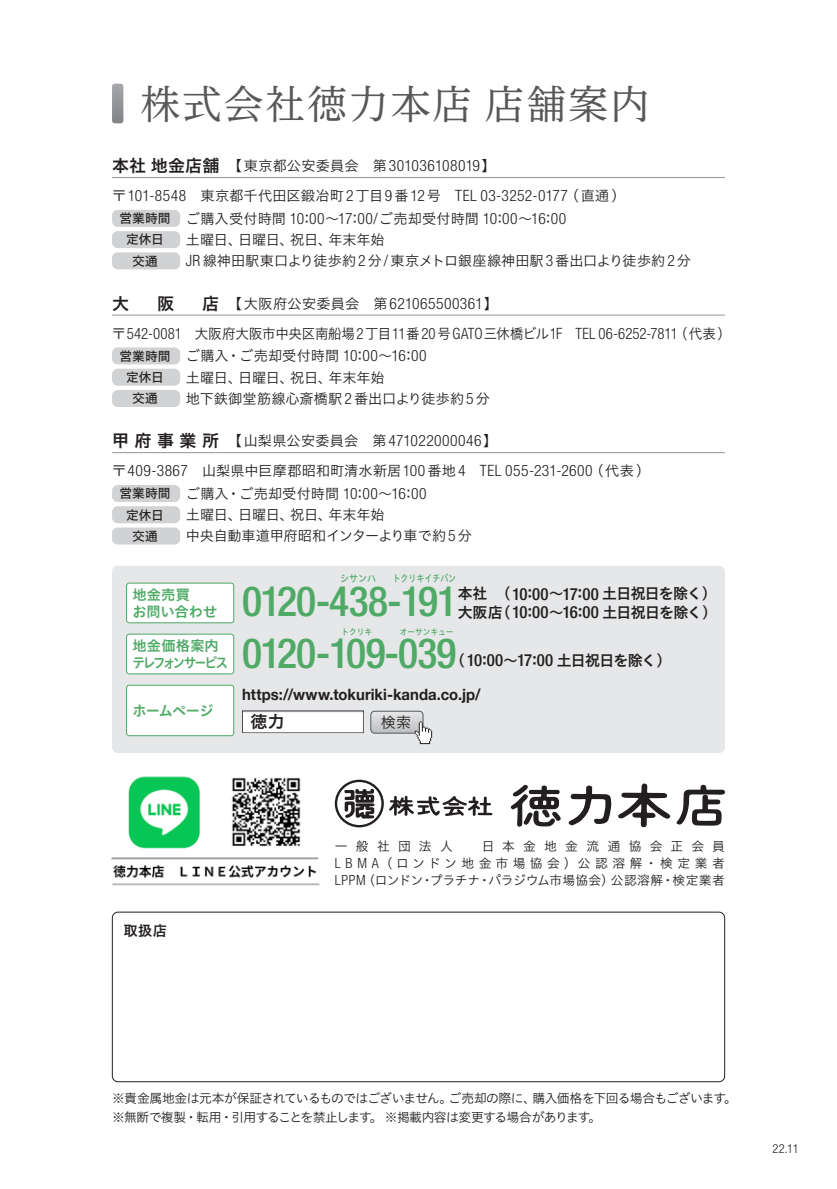
<style>
.page{position:relative;width:837px;height:1189px;background:#fff}
.page>*{position:absolute;margin:0;border:0;box-sizing:border-box;transform-origin:0 0}
.t1{font:500 condensed 41.6px "Helvetica Neue LT Std";letter-spacing:-.025em;color:#4faa66}
.t2{font:39.6px "UD Reimin Pro";letter-spacing:.05em;color:#57585a}
.t3{font:17px "Hiragino UD Sans Std W6";color:#231f20}
.t4{font:300 condensed 15.6px "Helvetica Neue LT Std";letter-spacing:.015em;color:#231f20}
.t5{font:300 condensed 15.6px "Helvetica Neue LT Std";letter-spacing:-.005em;color:#231f20;scale:.95 1}
.t6{font:700 15.6px "Helvetica Neue";letter-spacing:.005em;color:#231f20;scale:.95 1}
.t7{font:15.2px "Hiragino UD Sans Std W3";color:#231f20}
.t8{font:14.8px "Hiragino UD Sans Std W6";letter-spacing:-.045em;color:#231f20}
.t9{font:14.2px "Hiragino UD Sans Std W3";color:#231f20}
.t10{font:14.2px "Hiragino UD Sans Std W3";letter-spacing:-.025em;color:#231f20}
.t11{font:14.2px/17px "Hiragino UD Sans Std W6";letter-spacing:-.13em;color:#4faa66}
.t12{font:14.2px/17px "Hiragino UD Sans Std W6";letter-spacing:.01em;color:#4faa66}
.t13{font:14.2px "Hiragino UD Sans Std W6";letter-spacing:-.025em;color:#4faa66}
.t14{font:14.2px "Hiragino UD Sans Std W6";color:#231f20}
.t15{font:12.8px/17px "Hiragino UD Sans Std W3";letter-spacing:-.03em;color:#231f20}
.t16{font:12.8px "Hiragino UD Sans Std W5";letter-spacing:-.005em;color:#231f20}
.t17{font:300 condensed 12.4px "Helvetica Neue LT Std";color:#231f20}
.t18{font:10px "Hiragino UD Sans Std W5";color:#4faa66;scale:.8 1}
.t19{font:10px "Hiragino UD Sans Std W5";color:#4faa66;scale:.9 1}
.t20{font:8.6px "Hiragino UD Sans Std W5";color:#4faa66;scale:.9 1}
.s1{font-family:"Hiragino UD Sans Std W6";font-size:17px}
.s2{font-family:"Helvetica Neue LT Std";font-weight:300;font-stretch:condensed;font-size:15.6px}
.s3{font-family:"Hiragino UD Sans Std W3";font-weight:400;font-stretch:normal;font-size:14.2px}
.s4{font-family:"Hiragino UD Sans Std W5";font-size:12.8px}
.s5{font-family:"Helvetica Neue LT Std";font-weight:500;font-stretch:condensed;font-size:16.8px}
.s6{font-family:"Helvetica Neue LT Std";font-weight:300;font-stretch:condensed;font-size:14px}
</style>
<div class="page">
<div style="left:112px;top:565px;width:612px;height:188px;background:#e6e7e9;border-radius:6px"></div>
<div style="left:112px;top:911px;width:612px;height:170px;border:1px solid #231f20;border-radius:6px"></div>
<svg style="left:112px;top:84px;width:11px;height:39px"></svg>
<hr style="left:112px;top:177px;width:612px;height:1px;background:#939598">
<hr style="left:112px;top:315px;width:612px;height:1px;background:#939598">
<hr style="left:112px;top:452px;width:612px;height:1px;background:#939598">
<div style="left:112px;top:210px;width:68px;height:17px;background:#d1d2d4;border-radius:6px"></div>
<div style="left:112px;top:231px;width:68px;height:17px;background:#d1d2d4;border-radius:6px"></div>
<div style="left:112px;top:252px;width:68px;height:17px;background:#d1d2d4;border-radius:6px"></div>
<div style="left:112px;top:347px;width:68px;height:17px;background:#d1d2d4;border-radius:6px"></div>
<div style="left:112px;top:368px;width:68px;height:17px;background:#d1d2d4;border-radius:6px"></div>
<div style="left:112px;top:390px;width:68px;height:17px;background:#d1d2d4;border-radius:6px"></div>
<div style="left:112px;top:485px;width:68px;height:17px;background:#d1d2d4;border-radius:6px"></div>
<div style="left:112px;top:506px;width:68px;height:17px;background:#d1d2d4;border-radius:6px"></div>
<div style="left:112px;top:527px;width:68px;height:17px;background:#d1d2d4;border-radius:6px"></div>
<div style="left:126px;top:583px;width:108px;height:39px;background:#fff;border-radius:3px"></div>
<div style="left:126px;top:582px;width:108px;height:41px;border:1px solid #4faa66;border-radius:3px"></div>
<div style="left:126px;top:634px;width:108px;height:39px;background:#fff;border-radius:3px"></div>
<div style="left:126px;top:634px;width:108px;height:40px;border:1px solid #4faa66;border-radius:3px"></div>
<div style="left:126px;top:685px;width:108px;height:50px;background:#fff;border-radius:3px"></div>
<div style="left:126px;top:685px;width:108px;height:51px;border:1px solid #4faa66;border-radius:3px"></div>
<div style="left:370px;top:710px;width:53px;height:23px;border:1px solid #57585a;border-radius:4px"></div>
<svg style="left:370px;top:711px;width:62px;height:33px"></svg>
<div style="left:228px;top:700px;width:138px;height:34px;background:#231f20;opacity:.5"></div>
<svg style="left:334px;top:779px;width:49px;height:48px"></svg>
<svg style="left:389px;top:796px;width:103px;height:20px"></svg>
<svg style="left:510px;top:784px;width:51px;height:43px"></svg>
<svg style="left:568px;top:785px;width:43px;height:40px"></svg>
<svg style="left:618px;top:783px;width:106px;height:44px"></svg>
<img style="left:111px;top:776px;width:209px;height:110px">
<h2 class="t2" style="left:140px;top:71px;width:510px">株式会社徳力本店店舗案内</h2>
<p class="t9" style="left:112px;top:155px;width:385px"><span class="s1">本社地金店舗</span>【東京都公安委員会　第<span class="s2">301036108019</span>】</p>
<p class="t4" style="left:112px;top:186px;width:514px"><span class="s3">〒</span>101-8548<span class="s3">　東京都千代田区鍛冶町</span>2<span class="s3">丁目</span>9<span class="s3">番</span>12<span class="s3">号　</span>TEL 03-3252-0177 <span class="s3">（直通）</span></p>
<p class="t9" style="left:119px;top:208px;width:448px"><span class="s4">営業時間</span> ご購入受付時間 <span class="s2">10</span>：<span class="s2">00</span>～<span class="s2">17</span>：<span class="s2">00/</span>ご売却受付時間 <span class="s2">10</span>：<span class="s2">00</span>～<span class="s2">16</span>：<span class="s2">00</span></p>
<p class="t16" style="left:126px;top:230px;width:39px">定休日</p>
<p class="t10" style="left:186px;top:229px;width:200px">土曜日、日曜日、祝日、年末年始</p>
<p class="t16" style="left:132px;top:251px;width:27px">交通</p>
<p class="t9" style="left:186px;top:250px;width:506px"><span class="s2">JR</span>線神田駅東口より徒歩約<span class="s2">2</span>分<span class="s2">/</span> 東京メトロ銀座線神田駅<span class="s2">3</span>番出口より徒歩約<span class="s2">2</span>分</p>
<p class="t9" style="left:112px;top:293px;width:387px"><span class="s1">大　 阪　 店</span> 【大阪府公安委員会　第<span class="s2">621065500361</span>】</p>
<p class="t5" style="left:112px;top:324px;width:652px"><span class="s3">〒</span>542-0081<span class="s3">　大阪府大阪市中央区南船場</span>2<span class="s3">丁目</span>11<span class="s3">番</span>20<span class="s3">号</span>GATO<span class="s3">三休橋ビル</span>1F TEL 06-6252-7811 <span class="s3">（代表）</span></p>
<p class="t9" style="left:119px;top:345px;width:308px"><span class="s4">営業時間</span> ご購入・ご売却受付時間 <span class="s2">10</span>：<span class="s2">00</span>～<span class="s2">16</span>：<span class="s2">00</span></p>
<p class="t16" style="left:126px;top:367px;width:39px">定休日</p>
<p class="t10" style="left:186px;top:366px;width:200px">土曜日、日曜日、祝日、年末年始</p>
<p class="t16" style="left:132px;top:389px;width:27px">交通</p>
<p class="t9" style="left:186px;top:388px;width:305px">地下鉄御堂筋線心斎橋駅<span class="s2">2</span>番出口より徒歩約<span class="s2">5</span>分</p>
<p class="t9" style="left:112px;top:430px;width:386px"><span class="s1">甲府事業所</span> 【山梨県公安委員会　第<span class="s2">471022000046</span>】</p>
<p class="t4" style="left:112px;top:461px;width:539px"><span class="s3">〒</span>409-3867<span class="s3">　山梨県中巨摩郡昭和町清水新居</span>100<span class="s3">番地</span>4 TEL 055-231-2600 <span class="s3">（代表）</span></p>
<p class="t9" style="left:119px;top:483px;width:308px"><span class="s4">営業時間</span> ご購入・ご売却受付時間 <span class="s2">10</span>：<span class="s2">00</span>～<span class="s2">16</span>：<span class="s2">00</span></p>
<p class="t16" style="left:126px;top:505px;width:39px">定休日</p>
<p class="t10" style="left:186px;top:504px;width:200px">土曜日、日曜日、祝日、年末年始</p>
<p class="t16" style="left:132px;top:526px;width:27px">交通</p>
<p class="t10" style="left:186px;top:525px;width:287px">中央自動車道甲府昭和インターより車で約 <span class="s2">5</span> 分</p>
<p class="t12" style="left:132px;top:585px;width:86px">地金売買<br>お問い合わせ</p>
<p class="t11" style="left:132px;top:636px;width:97px">地金価格案内テレフォンサービス</p>
<p class="t13" style="left:132px;top:699px;width:83px">ホームページ</p>
<p class="t19" style="left:340px;top:571px;width:41px">シサンハ</p>
<p class="t18" style="left:392px;top:571px;width:81px">トクリキイチバン</p>
<p class="t8" style="left:457px;top:582px;width:260px">本社（<span class="s5">10</span>：<span class="s5">00</span>～<span class="s5">17</span>：<span class="s5">00</span> 土日祝日を除く）</p>
<h1 class="t1" style="left:242px;top:576px;width:216px">0120-438-191</h1>
<p class="t8" style="left:457px;top:600px;width:260px">大阪店（<span class="s5">10</span>：<span class="s5">00</span>～<span class="s5">16</span>：<span class="s5">00</span> 土日祝日を除く）</p>
<p class="t20" style="left:341px;top:625px;width:36px">トクリキ</p>
<p class="t20" style="left:400px;top:625px;width:61px">オーサンキュー</p>
<h1 class="t1" style="left:242px;top:628px;width:216px">0120-109-039</h1>
<p class="t8" style="left:450px;top:648px;width:222px">（<span class="s5">10</span>：<span class="s5">00</span>～<span class="s5">17</span>：<span class="s5">00</span> 土日祝日を除く）</p>
<p class="t6" style="left:242px;top:682px;width:252px">https://www.tokuriki-kanda.co.jp/</p>
<p class="t3" style="left:250px;top:708px;width:36px">徳力</p>
<p class="t7" style="left:381px;top:710px;width:32px">検索</p>
<p class="t14" style="left:123px;top:919px;width:45px">取扱店</p>
<p class="t15" style="left:334px;top:836px;width:391px;text-align:justify">一般社団法人　日本金地金流通協会正会員<span class="s6">LBMA</span>（ロンドン地金市場協会）公認溶解・検定業者<span class="s6">LPPM</span>（ロンドン・プラチナ・パラジウム市場協会）公認溶解・検定業者</p>
<p class="t15" style="left:112px;top:1088px;width:626px;line-height:18.4px">※貴金属地金は元本が保証されているものではございません。ご売却の際に、購入価格を下回る場合もございます。※無断で複製・転用・引用することを禁止します。 ※掲載内容は変更する場合があります。</p>
<p class="t17" style="left:772px;top:1141px;width:28px">22.11</p>
</div>
